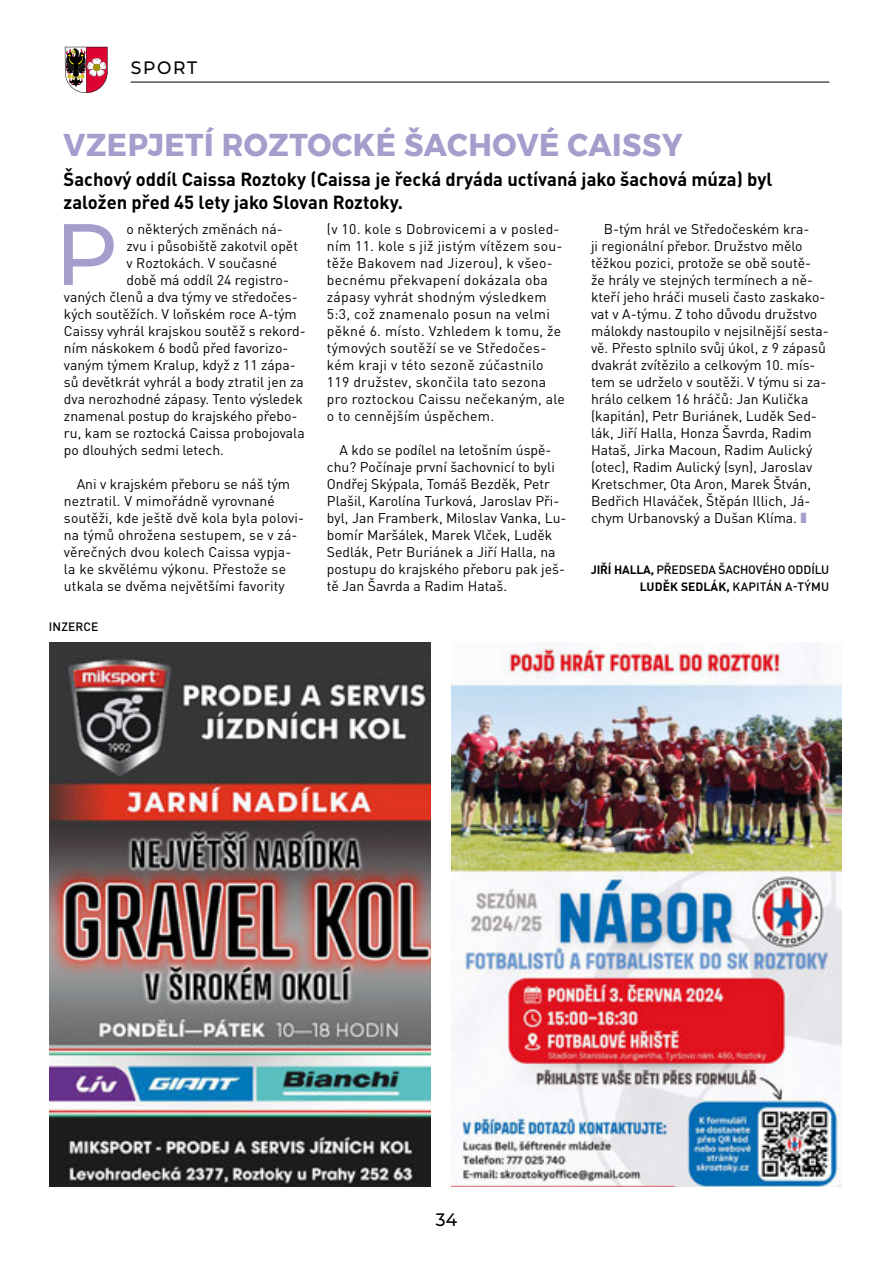
<style>
.page{position:relative;width:893px;height:1263px;background:#fff}
.page>*{position:absolute;margin:0;border:0;box-sizing:border-box;transform-origin:0 0}
.t1{font:500 86.85px "Montserrat";color:#a69dcd}
.t2{font:700 31.5px "Montserrat";letter-spacing:.02em;color:#a69dcd;scale:.95 1}
.t3{font:700 18.75px/22.5px "DIN Pro";color:#000}
.t4{font:500 18px "Montserrat";letter-spacing:.1em;color:#000;scale:.95 1}
.t5{font:13.95px/17px "DIN Pro";color:#000}
.t6{font:13.95px/17px "DIN Pro";letter-spacing:.02em;color:#000}
.t7{font:500 12px/16.5px "DIN Pro";letter-spacing:-.01em;color:#000;text-align:right}
.t8{font:500 12px "DIN Pro";letter-spacing:.01em;color:#000}
.s1{color:#a69dcd}
.s2{font-weight:700}
</style>
<div class="page">
<svg style="left:65px;top:47px;width:43px;height:46px"></svg>
<hr style="left:86px;top:47px;width:1px;height:46px;background:#000">
<hr style="left:131px;top:82px;width:698px;height:1px;background:#000">
<img style="left:49px;top:642px;width:381px;height:544px">
<img style="left:452px;top:642px;width:390px;height:544px">
<p class="t4" style="left:131px;top:55px;width:71px">SPORT</p>
<h2 class="t2" style="left:64px;top:119px;width:653px">VZEPJETÍ ROZTOCKÉ ŠACHOVÉ CAISSY</h2>
<h3 class="t3" style="left:64px;top:166px;width:710px">Šachový oddíl Caissa Roztoky (Caissa je řecká dryáda uctívaná jako šachová múza) byl založen před 45 lety jako Slovan Roztoky.</h3>
<h1 class="t1" style="left:55px;top:196px;width:65px">P</h1>
<p class="t5" style="left:127px;top:220px;width:158px">o některých změnách ná-</p>
<p class="t5" style="left:127px;top:237px;width:173px">zvu i působiště zakotvil opět</p>
<p class="t5" style="left:127px;top:254px;width:152px">v Roztokách. V současné</p>
<p class="t5" style="left:127px;top:271px;width:164px">době má oddíl 24 registro-</p>
<p class="t5" style="left:64px;top:288px;width:235px">vaných členů a dva týmy ve středočes-</p>
<p class="t5" style="left:64px;top:305px;width:234px">kých soutěžích. V loňském roce A-tým</p>
<p class="t5" style="left:64px;top:322px;width:243px">Caissy vyhrál krajskou soutěž s rekord-</p>
<p class="t5" style="left:64px;top:339px;width:226px">ním náskokem 6 bodů před favorizo-</p>
<p class="t5" style="left:64px;top:356px;width:233px">vaným týmem Kralup, když z 11 zápa-</p>
<p class="t5" style="left:64px;top:373px;width:241px">sů devětkrát vyhrál a body ztratil jen za</p>
<p class="t5" style="left:64px;top:390px;width:240px">dva nerozhodné zápasy. Tento výsledek</p>
<p class="t5" style="left:64px;top:407px;width:235px">znamenal postup do krajského přebo-</p>
<p class="t5" style="left:64px;top:424px;width:242px">ru, kam se roztocká Caissa probojovala</p>
<p class="t5" style="left:64px;top:441px;width:161px">po dlouhých sedmi letech.</p>
<p class="t5" style="left:64px;top:475px;width:242px;text-indent:13px">Ani v krajském přeboru se náš tým neztratil. V mimořádně vyrovnané soutěži, kde ještě dvě kola byla polovi&shy;na týmů ohrožena sestupem, se v zá&shy;věrečných dvou kolech Caissa vypja&shy;la ke skvělému výkonu. Přestože se utkala se dvěma největšími favority</p>
<p class="t8" style="left:49px;top:617px;width:51px">INZERCE</p>
<p class="t6" style="left:327px;top:220px;width:239px">(v 10. kole s Dobrovicemi a v posled&shy;ním 11. kole s již jistým vítězem sou&shy;těže Bakovem nad Jizerou), k všeo&shy;becnému překvapení dokázala oba zápasy vyhrát shodným výsledkem 5:3, což znamenalo posun na velmi pěkné 6. místo. Vzhledem k tomu, že týmových soutěží se ve Středočes&shy;kém kraji v této sezoně zúčastnilo 119 družstev, skončila tato sezona pro roztockou Caissu nečekaným, ale o to cennějším úspěchem.</p>
<p class="t5" style="left:327px;top:441px;width:241px;text-indent:13px">A kdo se podílel na letošním úspě&shy;chu? Počínaje první šachovnicí to byli Ondřej Skýpala, Tomáš Bezděk, Petr Plašil, Karolína Turková, Jaroslav Při&shy;byl, Jan Framberk, Miloslav Vanka, Lu&shy;bomír Maršálek, Marek Vlček, Luděk Sedlák, Petr Buriánek a Jiří Halla, na postupu do krajského přeboru pak ješ&shy;tě Jan Šavrda a Radim Hataš.</p>
<p class="t5" style="left:591px;top:220px;width:239px;text-indent:13px">B-tým hrál ve Středočeském kra-<br>ji regionální přebor. Družstvo mělo těžkou pozici, protože se obě soutě-<br>že hrály ve stejných termínech a ně&shy;kteří jeho hráči museli často zaskako&shy;vat v A-týmu. Z toho důvodu družstvo málokdy nastoupilo v nejsilnější sesta&shy;vě. Přesto splnilo svůj úkol, z 9 zápasů dvakrát zvítězilo a celkovým 10. mís&shy;tem se udrželo v soutěži. V týmu si za&shy;hrálo celkem 16 hráčů: Jan Kulička (kapitán), Petr Buriánek, Luděk Sed&shy;lák, Jiří Halla, Honza Šavrda, Radim Hataš, Jirka Macoun, Radim Aulický (otec), Radim Aulický (syn), Jaroslav Kretschmer, Ota Aron, Marek Štván, Bedřich Hlaváček, Štěpán Illich, Já&shy;chym Urbanovský a Dušan Klíma. <span class="s1">❚</span></p>
<p class="t7" style="left:591px;top:561px;width:240px"><span class="s2">JIŘÍ HALLA,</span> PŘEDSEDA ŠACHOVÉHO ODDÍLU<br><span class="s2">LUDĚK SEDLÁK,</span> KAPITÁN A-TÝMU</p>
<p class="t4" style="left:436px;top:1208px;width:24px">34</p>
</div>
